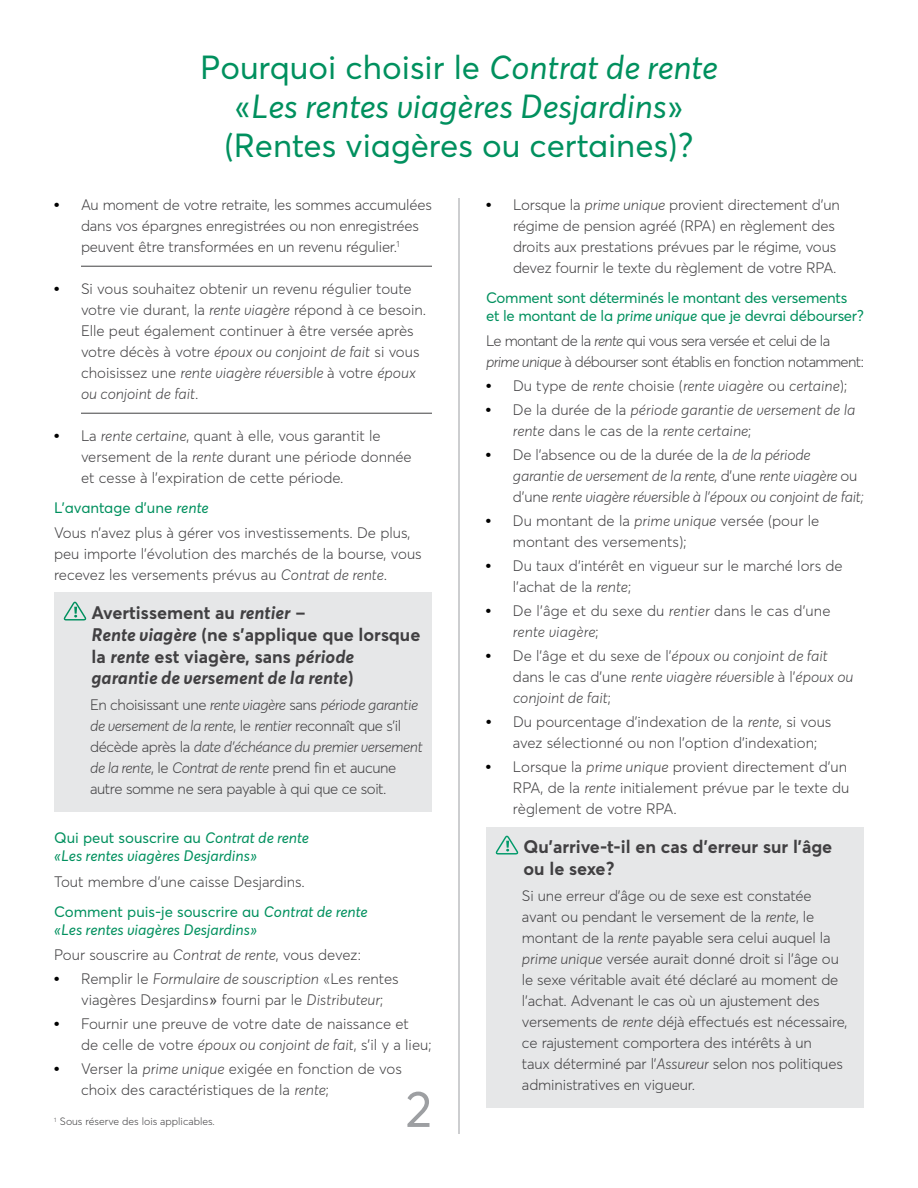
<style>
.page{position:relative;width:918px;height:1188px;background:#fff}
.page>*{position:absolute;margin:0;border:0;box-sizing:border-box;transform-origin:0 0}
.t1{font:51px "Averta";color:#9d9fa2}
.L_puces_avec_filet_d{font:33px/39px "Averta";color:#00905e;text-align:center}
.t2{font:italic 700 18px/21.6px "Averta";color:#414042}
.t3{font:700 18px/21.6px "Averta";color:#414042}
.t4{font:300 15px/21px "Averta";letter-spacing:-.01em;color:#414042}
.t5{font:italic 300 15px/21px "Averta";letter-spacing:-.015em;color:#414042}
.t6{font:italic 15px/18px "Averta";color:#00905e}
.t7{font:300 15px/21px "Averta";letter-spacing:-.04em;color:#414042}
.t8{font:15px/18px "Averta";letter-spacing:-.02em;color:#00905e}
.t9{font:300 15px/21px "Averta";letter-spacing:.01em;color:#414042}
.t10{font:15px "Averta";color:#00905e}
.t11{font:300 10.5px "Averta";color:#414042}
.s1{font-style:italic}
.s2{font-family:"Arial";font-weight:700;color:#000}
.s3{font-style:normal}
.s4{font-family:"Arial";font-weight:400}
.s5{font-family:"Arial";font-weight:700;font-style:normal;color:#000}
</style>
<div class="page">
<hr style="left:459px;top:198px;width:1px;height:936px;background:#9d9fa2">
<hr style="left:81px;top:266px;width:351px;height:1px;background:#414042">
<hr style="left:81px;top:413px;width:351px;height:1px;background:#414042">
<div style="left:54px;top:593px;width:378px;height:219px;background:#e6e7e8"></div>
<svg style="left:63px;top:602px;width:23px;height:19px"></svg>
<div style="left:486px;top:827px;width:378px;height:281px;background:#e6e7e8"></div>
<svg style="left:495px;top:836px;width:23px;height:19px"></svg>
<p class="L_puces_avec_filet_d" style="left:200px;top:48px;width:519px">Pourquoi choisir le <span class="s1">Contrat de rente </span>« <span class="s1">Les rentes viagères Desjardins</span> » (Rentes viagères ou certaines) ?</p>
<p class="t4" style="left:81px;top:194px;width:352px;text-indent:-27px"><span class="s2">•</span> Au moment de votre retraite, les sommes accumulées dans vos épargnes enregistrées ou non enregistrées peuvent être transformées en un revenu régulier.<sup>1</sup></p>
<p class="t4" style="left:81px;top:278px;width:347px;text-indent:-27px"><span class="s2">•</span> Si vous souhaitez obtenir un revenu régulier toute votre vie durant, la <span class="s1">rente viagère</span> répond à ce besoin.<br>Elle peut également continuer à être versée après votre décès à votre <span class="s1">époux ou conjoint de fait</span> si vous choisissez une <span class="s1">rente viagère réversible</span> à votre <span class="s1">époux ou conjoint de fait</span>.</p>
<p class="t4" style="left:81px;top:425px;width:332px;text-indent:-27px"><span class="s2">•</span> La <span class="s1">rente certaine</span>, quant à elle, vous garantit le versement de la <span class="s1">rente</span> durant une période donnée et cesse à l’expiration de cette période.</p>
<h5 class="t10" style="left:54px;top:498px;width:156px">L’avantage d’une <span class="s1">rente</span></h5>
<p class="t4" style="left:54px;top:522px;width:369px">Vous n’avez plus à gérer vos investissements. De plus, peu importe l’évolution des marchés de la bourse, vous recevez les versements prévus au <span class="s1">Contrat de rente</span>.</p>
<p class="t2" style="left:92px;top:603px;width:330px"><span class="s3">Avertissement au</span> rentier <span class="s3">–<br></span>Rente viagère <span class="s3">(ne s’applique que lorsque la</span> rente <span class="s3">est viagère, sans</span> période garantie de versement de la rente<span class="s3">)</span></p>
<p class="t5" style="left:90px;top:694px;width:334px"><span class="s3">En choisissant une</span> rente viagère <span class="s3">sans</span> période garantie de versement de la rente<span class="s3">, le</span> rentier <span class="s3">reconnaît que s’il décède après la</span> date d'échéance du premier versement de la rente<span class="s3">, le</span> Contrat de rente <span class="s3">prend fin et aucune autre somme ne sera payable à qui que ce soit.</span></p>
<h5 class="t6" style="left:54px;top:830px;width:257px"><span class="s3">Qui peut souscrire au</span> Contrat de rente « Les rentes viagères Desjardins »</h5>
<p class="t4" style="left:54px;top:871px;width:253px">Tout membre d’une caisse Desjardins.</p>
<h5 class="t6" style="left:54px;top:903px;width:315px"><span class="s3">Comment puis-je souscrire au</span> Contrat de rente « Les rentes viagères Desjardins »</h5>
<p class="t4" style="left:54px;top:944px;width:309px">Pour souscrire au <span class="s1">Contrat de rente</span>, vous devez :</p>
<p class="t4" style="left:81px;top:968px;width:319px;text-indent:-27px"><span class="s2">•</span> Remplir le <span class="s1">Formulaire de souscription</span> « Les rentes viagères Desjardins <span class="s4">»</span> fourni par le <span class="s1">Distributeur</span>;</p>
<p class="t4" style="left:81px;top:1013px;width:352px;text-indent:-27px"><span class="s2">•</span> Fournir une preuve de votre date de naissance et<br>de celle de votre <span class="s1">époux ou conjoint de fait</span>, s'il y a lieu;</p>
<p class="t4" style="left:81px;top:1058px;width:322px;text-indent:-27px"><span class="s2">•</span> Verser la <span class="s1">prime unique</span> exigée en fonction de vos choix des caractéristiques de la <span class="s1">rente</span>;</p>
<p class="t11" style="left:54px;top:1115px;width:162px"><sup>1</sup> Sous réserve des lois applicables.</p>
<h1 class="t1" style="left:405px;top:1077px;width:28px">2</h1>
<p class="t4" style="left:513px;top:194px;width:328px;text-indent:-27px"><span class="s2">•</span> Lorsque la <span class="s1">prime unique</span> provient directement d’un régime de pension agréé (RPA) en règlement des droits aux prestations prévues par le régime, vous devez fournir le texte du règlement de votre RPA.</p>
<h5 class="t8" style="left:486px;top:288px;width:380px">Comment sont déterminés le montant des versements et le montant de la <span class="s1">prime unique</span> que je devrai débourser ?</h5>
<p class="t7" style="left:486px;top:330px;width:379px">Le montant de la <span class="s1">rente</span> qui vous sera versée et celui de la <span class="s1">prime unique</span> à débourser sont établis en fonction notamment :</p>
<p class="t5" style="left:486px;top:376px;width:363px"><span class="s5">•</span> <span class="s3">Du type de</span> rente <span class="s3">choisie (</span>rente viagère <span class="s3">ou</span> certaine<span class="s3">);</span></p>
<p class="t5" style="left:513px;top:400px;width:344px;text-indent:-27px"><span class="s5">•</span> <span class="s3">De la durée de la</span> période garantie de versement de la rente <span class="s3">dans le cas de la</span> rente certaine<span class="s3">;</span></p>
<p class="t5" style="left:513px;top:445px;width:352px;text-indent:-27px"><span class="s5">•</span> <span class="s3">De l'absence ou de la durée de la</span> de la période garantie de versement de la rente, <span class="s3">d'une</span> rente viagère <span class="s3">ou d'une</span> rente viagère réversible à l'époux ou conjoint de fait;</p>
<p class="t4" style="left:513px;top:510px;width:308px;text-indent:-27px"><span class="s2">•</span> Du montant de la <span class="s1">prime unique</span> versée (pour le montant des versements);</p>
<p class="t4" style="left:513px;top:555px;width:331px;text-indent:-27px"><span class="s2">•</span> Du taux d’intérêt en vigueur sur le marché lors de l’achat de la <span class="s1">rente</span>;</p>
<p class="t9" style="left:513px;top:600px;width:319px;text-indent:-27px"><span class="s2">•</span> De l’âge et du sexe du <span class="s1">rentier</span> dans le cas d'une <span class="s1">rente viagère</span>;</p>
<p class="t5" style="left:513px;top:646px;width:342px;text-indent:-27px"><span class="s5">•</span> <span class="s3">De l’âge et du sexe de l'</span>époux ou conjoint de fait <span class="s3">dans le cas d'une</span> rente viagère réversible <span class="s3">à l'</span>époux ou conjoint de fait<span class="s3">;</span></p>
<p class="t4" style="left:513px;top:711px;width:320px;text-indent:-27px"><span class="s2">•</span> Du pourcentage d'indexation de la <span class="s1">rente</span>, si vous avez sélectionné ou non l'option d'indexation;</p>
<p class="t4" style="left:513px;top:756px;width:338px;text-indent:-27px"><span class="s2">•</span> Lorsque la <span class="s1">prime unique</span> provient directement d’un<br>RPA, de la <span class="s1">rente</span> initialement prévue par le texte du règlement de votre RPA.</p>
<p class="t3" style="left:523px;top:836px;width:310px">Qu'arrive-t-il en cas d'erreur sur l'âge ou le sexe ?</p>
<p class="t4" style="left:522px;top:885px;width:327px">Si une erreur d’âge ou de sexe est constatée avant ou pendant le versement de la <span class="s1">rente</span>, le montant de la <span class="s1">rente</span> payable sera celui auquel la <span class="s1">prime unique</span> versée aurait donné droit si l’âge ou le sexe véritable avait été déclaré au moment de l’achat. Advenant le cas où un ajustement des versements de <span class="s1">rente</span> déjà effectués est nécessaire, ce rajustement comportera des intérêts à un<br>taux déterminé par l’<span class="s1">Assureur</span> selon nos politiques administratives en vigueur.</p>
</div>
